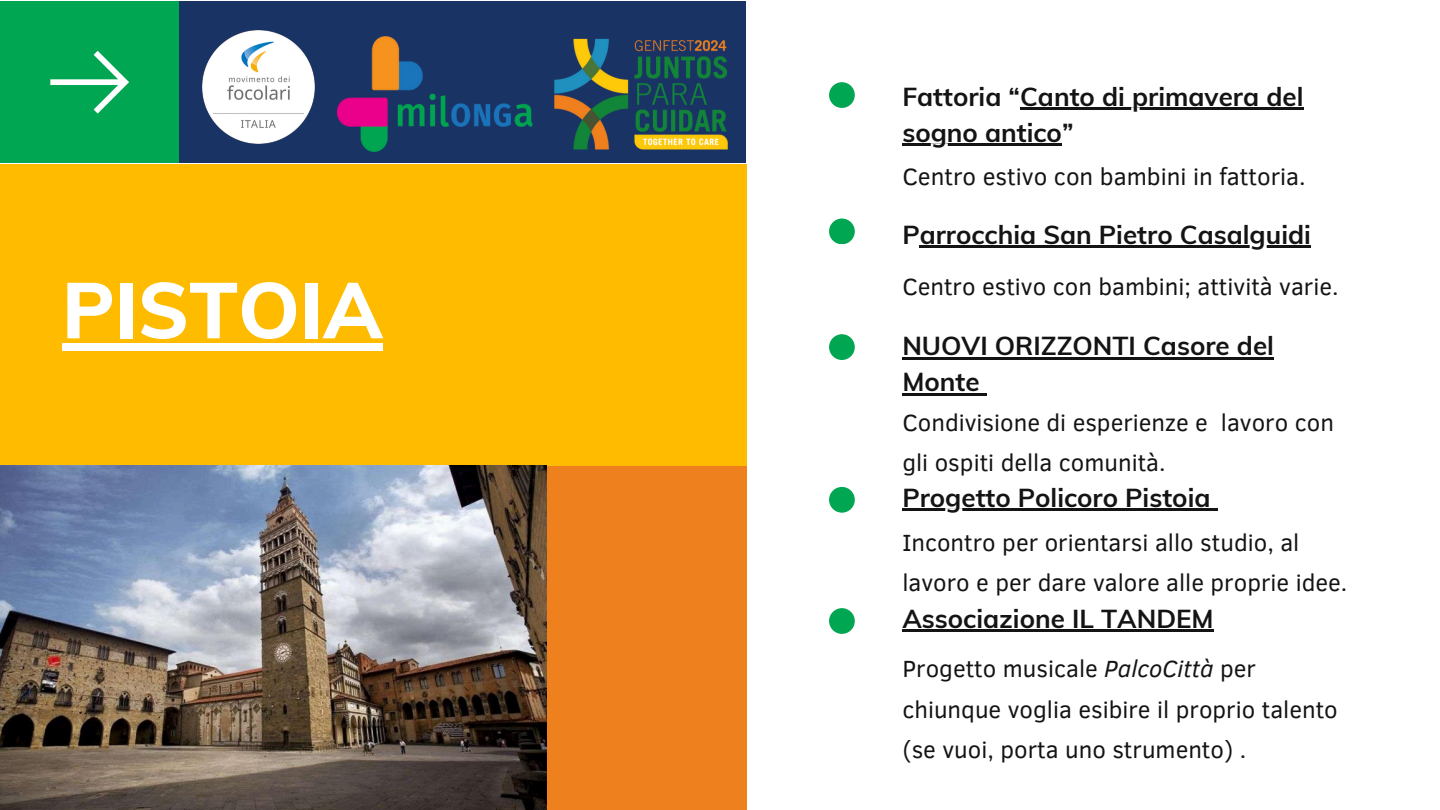
<style>
.page{position:relative;width:1440px;height:810px;background:#fff}
.page>*{position:absolute;margin:0;border:0;box-sizing:border-box;transform-origin:0 0}
.t1{font:800 78px "Muli";color:#fff}
.t2{font:700 26px/36px "Muli";color:#141414}
.t3{font:24.2px "Clear Sans";color:#141414}
.t4{font:24px/40.5px "Clear Sans";color:#141414}
.s1{font-style:italic}
</style>
<div class="page">
<div style="left:0;top:164px;width:746px;height:340px;background:#fb0"></div>
<div style="left:0;top:1px;width:179px;height:162px;background:#00a651"></div>
<svg style="left:50px;top:51px;width:79px;height:63px"></svg>
<div style="left:179px;top:1px;width:567px;height:162px;background:#1a3365"></div>
<div style="left:829px;top:82px;width:26px;height:26px;background:#00a651;border-radius:50%"></div>
<div style="left:829px;top:219px;width:26px;height:25px;background:#00a651;border-radius:50%"></div>
<div style="left:829px;top:334px;width:26px;height:26px;background:#00a651;border-radius:50%"></div>
<div style="left:829px;top:487px;width:26px;height:26px;background:#00a651;border-radius:50%"></div>
<div style="left:829px;top:608px;width:26px;height:26px;background:#00a651;border-radius:50%"></div>
<div style="left:517px;top:466px;width:230px;height:344px;background:#ef801e"></div>
<img style="left:0;top:466px;width:547px;height:344px">
<img style="left:338px;top:36px;width:195px;height:116px">
<img style="left:554px;top:38px;width:174px;height:112px">
<img style="left:202px;top:31px;width:113px;height:112px">
<div style="left:62px;top:343px;width:321px;height:7px;background:#fff"></div>
<hr style="left:1020px;top:108px;width:283px;height:2px;background:#141414">
<hr style="left:902px;top:144px;width:160px;height:2px;background:#141414">
<hr style="left:920px;top:245px;width:391px;height:2px;background:#141414">
<hr style="left:902px;top:357px;width:372px;height:2px;background:#141414">
<hr style="left:902px;top:393px;width:78px;height:2px;background:#141414">
<svg style="left:980px;top:393px;width:7px;height:2px"></svg>
<hr style="left:902px;top:509px;width:309px;height:2px;background:#141414">
<svg style="left:1211px;top:509px;width:7px;height:2px"></svg>
<hr style="left:902px;top:630px;width:312px;height:2px;background:#141414">
<h1 class="t1" style="left:62px;top:260px;width:322px">PISTOIA</h1>
<p class="t2" style="left:902px;top:78px;width:403px">Fattoria “Canto di primavera del</p>
<p class="t2" style="left:902px;top:114px;width:173px">sogno antico”</p>
<h2 class="t3" style="left:902px;top:159px;width:405px">Centro estivo con bambini in fattoria.</h2>
<p class="t2" style="left:902px;top:216px;width:410px">Parrocchia San Pietro Casalguidi</p>
<p class="t4" style="left:902px;top:265px;width:438px">Centro estivo con bambini; attività varie.</p>
<h2 class="t2" style="left:902px;top:328px;width:373px">NUOVI ORIZZONTI Casore del<br>Monte</h2>
<p class="t4" style="left:902px;top:401px;width:433px">Condivisione di esperienze e lavoro con gli ospiti della comunità.</p>
<h2 class="t2" style="left:902px;top:479px;width:310px">Progetto Policoro Pistoia</h2>
<p class="t4" style="left:902px;top:521px;width:446px">Incontro per orientarsi allo studio, al lavoro e per dare valore alle proprie idee.</p>
<p class="t2" style="left:902px;top:600px;width:313px">Associazione IL TANDEM</p>
<p class="t4" style="left:902px;top:647px;width:437px">Progetto musicale <span class="s1">PalcoCittà</span> per chiunque voglia esibire il proprio talento (se vuoi, porta uno strumento) .</p>
</div>
